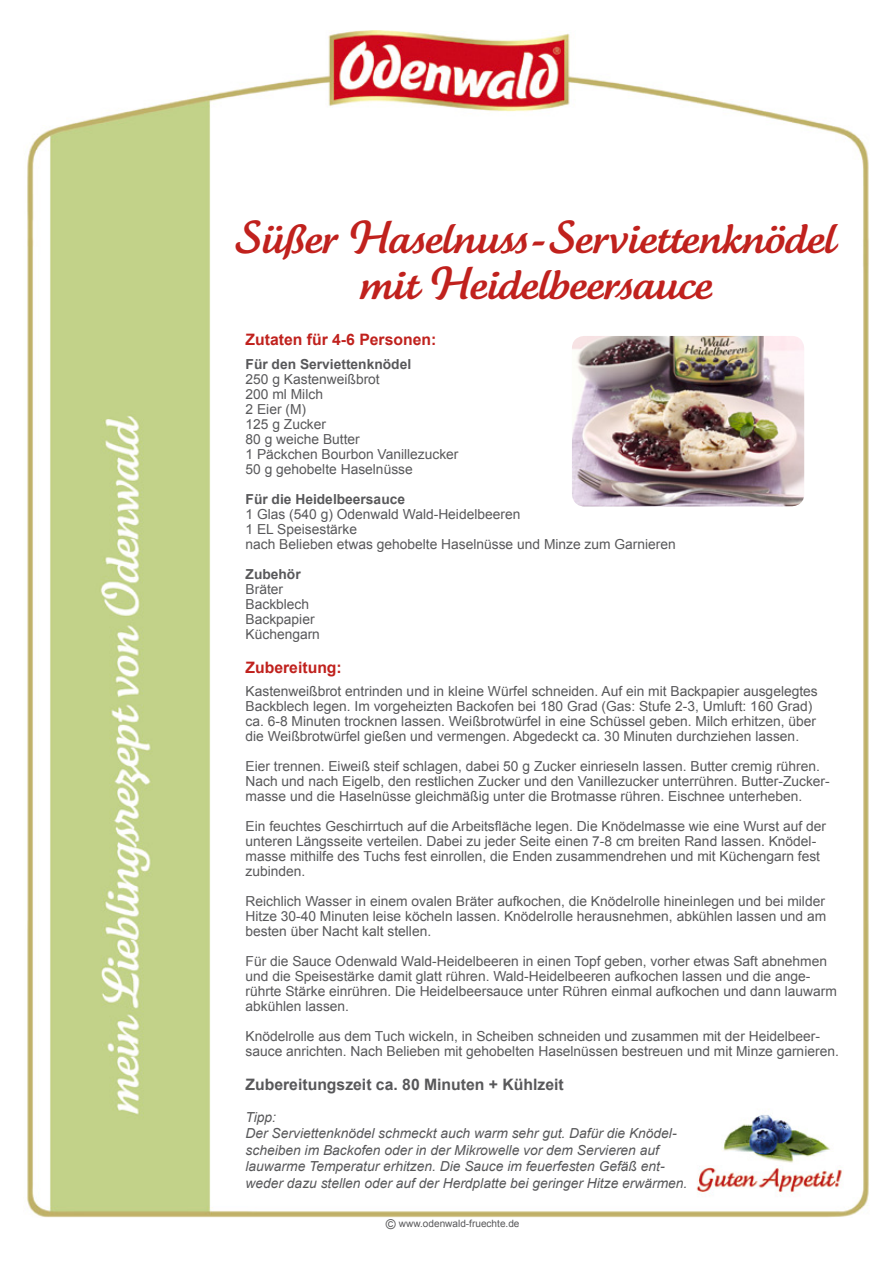
<style>
.page{position:relative;width:893px;height:1263px;background:#fff}
.page>*{position:absolute;margin:0;border:0;box-sizing:border-box;transform-origin:0 0}
.t1{font:45px/46.5px "Tartine Script OT";letter-spacing:.005em;color:#c0211d;text-align:center}
.t2{font:700 15.75px "Arial";color:#58585a}
.t3{font:700 15.75px "Arial";color:#c0211d}
.t4{font:13.8px/15px "Arial";color:#58585a}
.t5{font:italic 13.8px/16.5px "Arial";color:#58585a}
.t6{font:700 13.8px "Arial";color:#58585a}
.t7{font:10.05px "Arial";color:#58585a}
.s1{font-size:13.5px}
</style>
<div class="page">
<img style="left:27px;top:31px;width:842px;height:1187px">
<img style="left:697px;top:1066px;width:149px;height:98px">
<img style="left:572px;top:336px;width:232px;height:170px">
<h1 class="t1" style="left:236px;top:215px;width:601px">Süßer Haselnuss-Serviettenknödel mit Heidelbeersauce</h1>
<p class="t3" style="left:246px;top:329px;width:192px">Zutaten für 4-6 Personen:</p>
<p class="t6" style="left:246px;top:355px;width:167px">Für den Serviettenknödel</p>
<p class="t4" style="left:246px;top:372px;width:214px">250 g Kastenweißbrot<br>200 ml Milch<br>2 Eier (M)<br>125 g Zucker<br>80 g weiche Butter<br>1 Päckchen Bourbon Vanillezucker<br>50 g gehobelte Haselnüsse</p>
<p class="t6" style="left:246px;top:490px;width:161px">Für die Heidelbeersauce</p>
<p class="t4" style="left:246px;top:507px;width:432px">1 Glas (540 g) Odenwald Wald-Heidelbeeren<br>1 EL Speisestärke<br>nach Belieben etwas gehobelte Haselnüsse und Minze zum Garnieren</p>
<p class="t6" style="left:246px;top:565px;width:57px">Zubehör</p>
<p class="t4" style="left:246px;top:582px;width:76px">Bräter<br>Backblech<br>Backpapier<br>Küchengarn</p>
<p class="t3" style="left:246px;top:657px;width:98px">Zubereitung:</p>
<p class="t4" style="left:246px;top:684px;width:574px">Kastenweißbrot entrinden und in kleine Würfel schneiden. Auf ein mit Backpapier ausgelegtes Backblech legen. Im vorgeheizten Backofen bei 180 Grad (Gas: Stufe 2-3, Umluft: 160 Grad) ca. 6-8 Minuten trocknen lassen. Weißbrotwürfel in eine Schüssel geben. Milch erhitzen, über die Weißbrotwürfel gießen und vermengen. Abgedeckt ca. 30 Minuten durchziehen lassen.</p>
<p class="t4" style="left:246px;top:759px;width:586px">Eier trennen. Eiweiß steif schlagen, dabei 50 g Zucker einrieseln lassen. Butter cremig rühren.<br>Nach und nach Eigelb, den restlichen Zucker und den Vanillezucker unterrühren. Butter-Zucker&shy;masse und die Haselnüsse gleichmäßig unter die Brotmasse rühren. Eischnee unterheben.</p>
<p class="t4" style="left:246px;top:819px;width:582px">Ein feuchtes Geschirrtuch auf die Arbeitsfläche legen. Die Knödelmasse wie eine Wurst auf der unteren Längsseite verteilen. Dabei zu jeder Seite einen 7-8 cm breiten Rand lassen. Knödel&shy;masse mithilfe des Tuchs fest einrollen, die Enden zusammendrehen und mit Küchengarn fest zubinden.</p>
<p class="t4" style="left:246px;top:894px;width:582px;text-align:justify">Reichlich Wasser in einem ovalen Bräter aufkochen, die Knödelrolle hineinlegen und bei milder Hitze 30-40 Minuten leise köcheln lassen. Knödelrolle herausnehmen, abkühlen lassen und am besten über Nacht kalt stellen.</p>
<p class="t4" style="left:246px;top:954px;width:593px">Für die Sauce Odenwald Wald-Heidelbeeren in einen Topf geben, vorher etwas Saft abnehmen und die Speisestärke damit glatt rühren. Wald-Heidelbeeren aufkochen lassen und die ange&shy;rührte Stärke einrühren. Die Heidelbeersauce unter Rühren einmal aufkochen und dann lauwarm abkühlen lassen.</p>
<p class="t4" style="left:246px;top:1029px;width:595px">Knödelrolle aus dem Tuch wickeln, in Scheiben schneiden und zusammen mit der Heidelbeer&shy;sauce anrichten. Nach Belieben mit gehobelten Haselnüssen bestreuen und mit Minze garnieren.</p>
<p class="t2" style="left:246px;top:1074px;width:320px">Zubereitungszeit ca. 80 Minuten + Kühlzeit</p>
<p class="t5" style="left:246px;top:1109px;width:443px">Tipp:<br>Der Serviettenknödel schmeckt auch warm sehr gut. Dafür die Knödel&shy;scheiben im Backofen oder in der Mikrowelle vor dem Servieren auf lauwarme Temperatur erhitzen. Die Sauce im feuerfesten Gefäß ent&shy;weder dazu stellen oder auf der Herdplatte bei geringer Hitze erwärmen.</p>
<p class="t7" style="left:386px;top:1217px;width:135px"><span class="s1">©</span> www.odenwald-fruechte.de</p>
</div>
